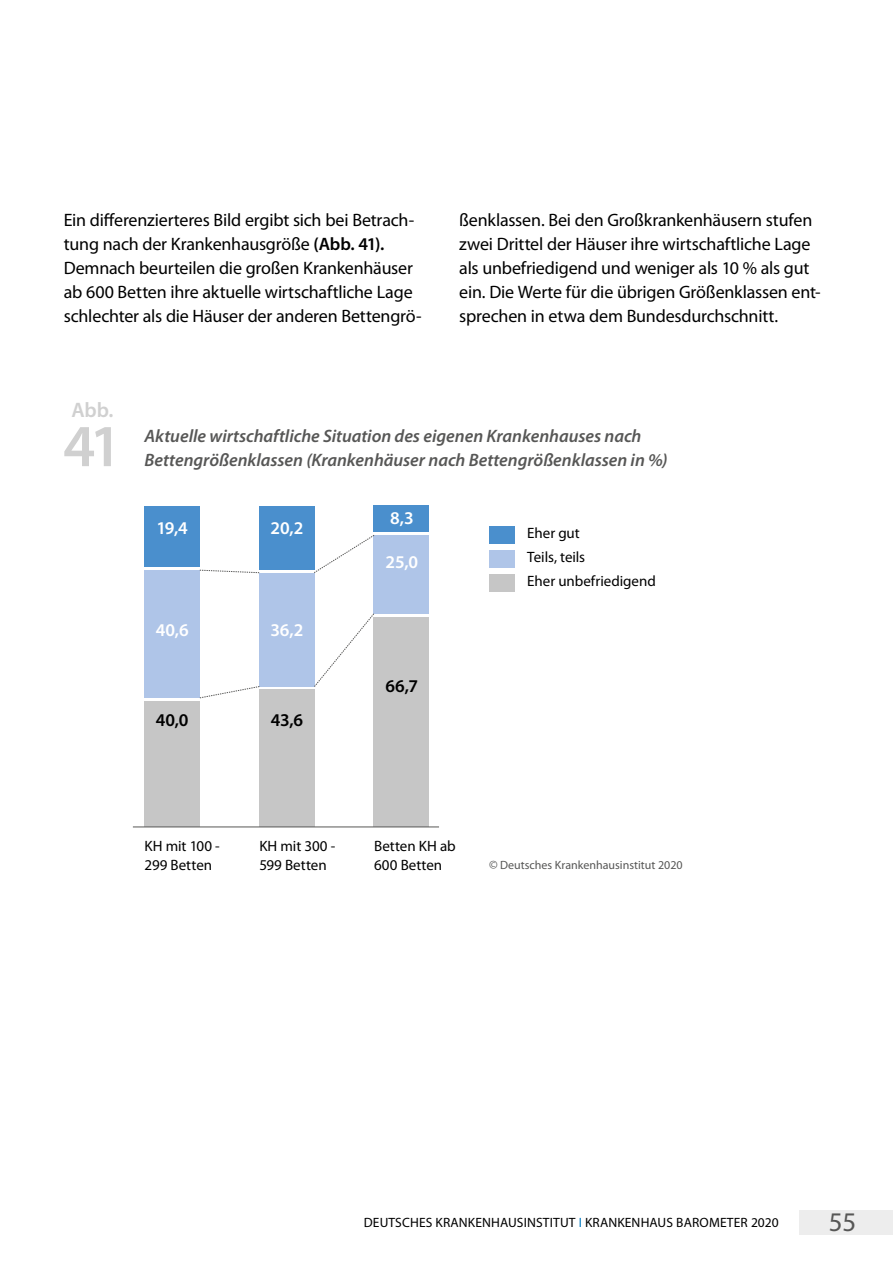
<style>
.page{position:relative;width:893px;height:1263px;background:#fff}
.page>*{position:absolute;margin:0;border:0;box-sizing:border-box;transform-origin:0 0}
.t1{font:600 60px "Myriad Pro";color:#d0d0d0}
.t2{font:27px "Myriad Pro";color:#575756}
.t3{font:600 21px "Myriad Pro";color:#d0d0d0}
.t4{font:18px/24px "Myriad Pro";letter-spacing:-.01em;color:#000}
.t5{font:italic 600 18px/24px "Myriad Pro";letter-spacing:-.005em;color:#575756}
.t6{font:600 18px "Myriad Pro";letter-spacing:-.015em;color:#fff}
.t7{font:600 18px "Myriad Pro";color:#000}
.Zwischenüberschrift{font:15px "Myriad Pro";color:#000}
.t8{font:13.5px "Myriad Pro";letter-spacing:.01em;color:#000}
.Impressum{font:12px "Myriad Pro";color:#575756}
.s1{font-weight:600}
.s2{font-size:12.75px}
.s3{color:#0078bf}
</style>
<div class="page">
<div style="left:145px;top:506px;width:55px;height:61px;background:#4a8fcd"></div>
<div style="left:259px;top:506px;width:55px;height:63px;background:#4a8fcd"></div>
<div style="left:374px;top:506px;width:55px;height:26px;background:#4a8fcd"></div>
<div style="left:145px;top:570px;width:55px;height:128px;background:#afc5e8"></div>
<div style="left:259px;top:573px;width:55px;height:113px;background:#afc5e8"></div>
<div style="left:374px;top:535px;width:55px;height:79px;background:#afc5e8"></div>
<div style="left:145px;top:701px;width:55px;height:126px;background:#c6c6c6"></div>
<div style="left:259px;top:690px;width:55px;height:137px;background:#c6c6c6"></div>
<div style="left:374px;top:617px;width:55px;height:210px;background:#c6c6c6"></div>
<div style="left:800px;top:1210px;width:93px;height:25px;background:#ededed"></div>
<div style="left:489px;top:526px;width:25px;height:17px;background:#4a8fcd"></div>
<div style="left:489px;top:550px;width:25px;height:17px;background:#afc5e8"></div>
<div style="left:489px;top:574px;width:25px;height:17px;background:#c6c6c6"></div>
<hr style="left:133px;top:826px;width:306px;height:1px;background:#575756">
<svg style="left:199px;top:686px;width:61px;height:12px"></svg>
<svg style="left:199px;top:570px;width:61px;height:3px"></svg>
<svg style="left:314px;top:613px;width:60px;height:74px"></svg>
<svg style="left:314px;top:535px;width:61px;height:38px"></svg>
<p class="t4" style="left:64px;top:208px;width:359px">Ein differenzierteres Bild ergibt sich bei Betrach&shy;tung nach der Krankenhausgröße <span class="s1">(Abb. 41).<br></span>Demnach beurteilen die großen Krankenhäuser ab 600 Betten ihre aktuelle wirtschaftliche Lage schlechter als die Häuser der anderen Bettengrö-</p>
<p class="t4" style="left:459px;top:208px;width:363px">ßenklassen. Bei den Großkrankenhäusern stufen zwei Drittel der Häuser ihre wirtschaftliche Lage als unbefriedigend und weniger als 10 % als gut ein. Die Werte für die übrigen Größenklassen ent&shy;sprechen in etwa dem Bundesdurchschnitt.</p>
<p class="t3" style="left:71px;top:396px;width:44px">Abb.</p>
<p class="t1" style="left:63px;top:408px;width:60px">41</p>
<p class="t5" style="left:145px;top:424px;width:525px">Aktuelle wirtschaftliche Situation des eigenen Krankenhauses nach<br>Bettengrößenklassen (Krankenhäuser nach Bettengrößenklassen in %)</p>
<p class="t6" style="left:157px;top:517px;width:33px">19,4</p>
<p class="t6" style="left:271px;top:517px;width:34px">20,2</p>
<p class="t6" style="left:156px;top:619px;width:34px">40,6</p>
<p class="t6" style="left:271px;top:619px;width:34px">36,2</p>
<p class="t7" style="left:156px;top:708px;width:34px">40,0</p>
<p class="t7" style="left:271px;top:708px;width:34px">43,6</p>
<p class="t6" style="left:390px;top:506px;width:25px">8,3</p>
<p class="t6" style="left:386px;top:551px;width:34px">25,0</p>
<p class="t7" style="left:385px;top:674px;width:34px">66,7</p>
<p class="Zwischenüberschrift" style="left:527px;top:524px;width:54px">Eher gut</p>
<p class="Zwischenüberschrift" style="left:527px;top:548px;width:59px">Teils, teils</p>
<p class="Zwischenüberschrift" style="left:527px;top:572px;width:130px">Eher unbefriedigend</p>
<p class="Zwischenüberschrift" style="left:145px;top:836px;width:77px">KH mit 100 -</p>
<p class="Zwischenüberschrift" style="left:145px;top:856px;width:69px">299 Betten</p>
<p class="Zwischenüberschrift" style="left:259px;top:837px;width:77px">KH mit 300 -</p>
<p class="Zwischenüberschrift" style="left:259px;top:856px;width:69px">599 Betten</p>
<p class="Zwischenüberschrift" style="left:374px;top:837px;width:83px">Betten KH ab</p>
<p class="Zwischenüberschrift" style="left:374px;top:856px;width:70px">600 Betten</p>
<p class="Impressum" style="left:489px;top:858px;width:195px"><span class="s2">©</span> Deutsches Krankenhausinstitut 2020</p>
<p class="t8" style="left:364px;top:1214px;width:416px">DEUTSCHES KRANKENHAUSINSTITUT <span class="s3">I</span> KRANKENHAUS BAROMETER 2020</p>
<h2 class="t2" style="left:829px;top:1206px;width:29px">55</h2>
</div>
